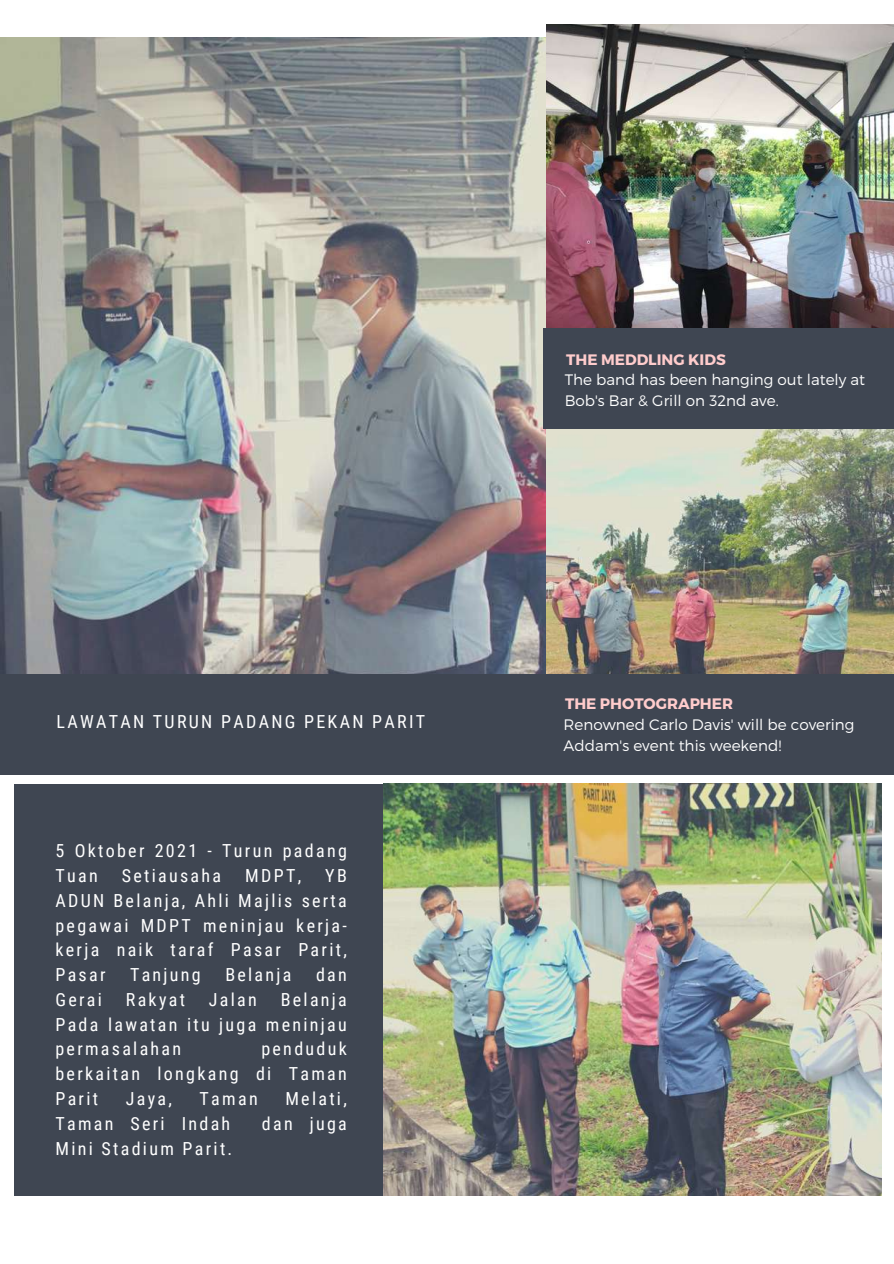
<style>
.page{position:relative;width:894px;height:1264px;background:#fff}
.page>*{position:absolute;margin:0;border:0;box-sizing:border-box;transform-origin:0 0}
.t1{font:18px/24.8px "Roboto Condensed";letter-spacing:.125em;color:#fff;text-align:justify}
.t2{font:300 15.15px/20.9px "Montserrat";color:#fff}
.t3{font:700 15.15px "Montserrat";color:#fcc}
</style>
<div class="page">
<img style="left:0;top:37px;width:546px;height:637px">
<img style="left:546px;top:24px;width:347px;height:304px">
<img style="left:546px;top:428px;width:347px;height:246px">
<div style="left:14px;top:783px;width:376px;height:412px;background:#3f4652"></div>
<img style="left:383px;top:783px;width:498px;height:412px">
<div style="left:0;top:674px;width:893px;height:100px;background:#3f4652"></div>
<div style="left:543px;top:328px;width:350px;height:100px;background:#3f4652"></div>
<p class="t1" style="left:57px;top:709px;width:370px">LAWATAN TURUN PADANG PEKAN PARIT</p>
<p class="t1" style="left:55px;top:838px;width:293px">5 Oktober 2021 - Turun padang<br>Tuan</p>
<p class="t1" style="left:122px;top:863px;width:101px">Setiausaha</p>
<p class="t1" style="left:245px;top:863px;width:57px">MDPT,</p>
<p class="t1" style="left:55px;top:863px;width:293px;text-indent:270px">YB ADUN Belanja, Ahli Majlis serta pegawai MDPT meninjau kerja&shy;kerja naik taraf Pasar Parit, Pasar</p>
<p class="t1" style="left:130px;top:962px;width:72px">Tanjung</p>
<p class="t1" style="left:225px;top:962px;width:68px">Belanja</p>
<p class="t1" style="left:316px;top:962px;width:32px">dan</p>
<p class="t1" style="left:55px;top:987px;width:48px">Gerai</p>
<p class="t1" style="left:126px;top:987px;width:61px">Rakyat</p>
<p class="t1" style="left:209px;top:987px;width:49px">Jalan</p>
<p class="t1" style="left:55px;top:987px;width:293px;text-indent:225px">Belanja Pada lawatan itu juga meninjau permasalahan</p>
<p class="t1" style="left:55px;top:1036px;width:293px;text-indent:206px">penduduk berkaitan longkang di Taman Parit</p>
<p class="t1" style="left:126px;top:1086px;width:48px">Jaya,</p>
<p class="t1" style="left:199px;top:1086px;width:59px">Taman</p>
<p class="t1" style="left:285px;top:1086px;width:63px">Melati,</p>
<p class="t1" style="left:55px;top:1111px;width:176px">Taman Seri Indah</p>
<p class="t1" style="left:262px;top:1111px;width:86px">dan juga</p>
<p class="t1" style="left:55px;top:1135px;width:178px">Mini Stadium Parit.</p>
<p class="t3" style="left:566px;top:350px;width:161px">THE MEDDLING KIDS</p>
<p class="t2" style="left:564px;top:369px;width:302px">The band has been hanging out lately at<br>Bob's Bar &amp; Grill on 32nd ave.</p>
<p class="t3" style="left:565px;top:694px;width:169px">THE PHOTOGRAPHER</p>
<p class="t2" style="left:563px;top:713px;width:292px">Renowned Carlo Davis' will be covering<br>Addam's event this weekend!</p>
</div>
